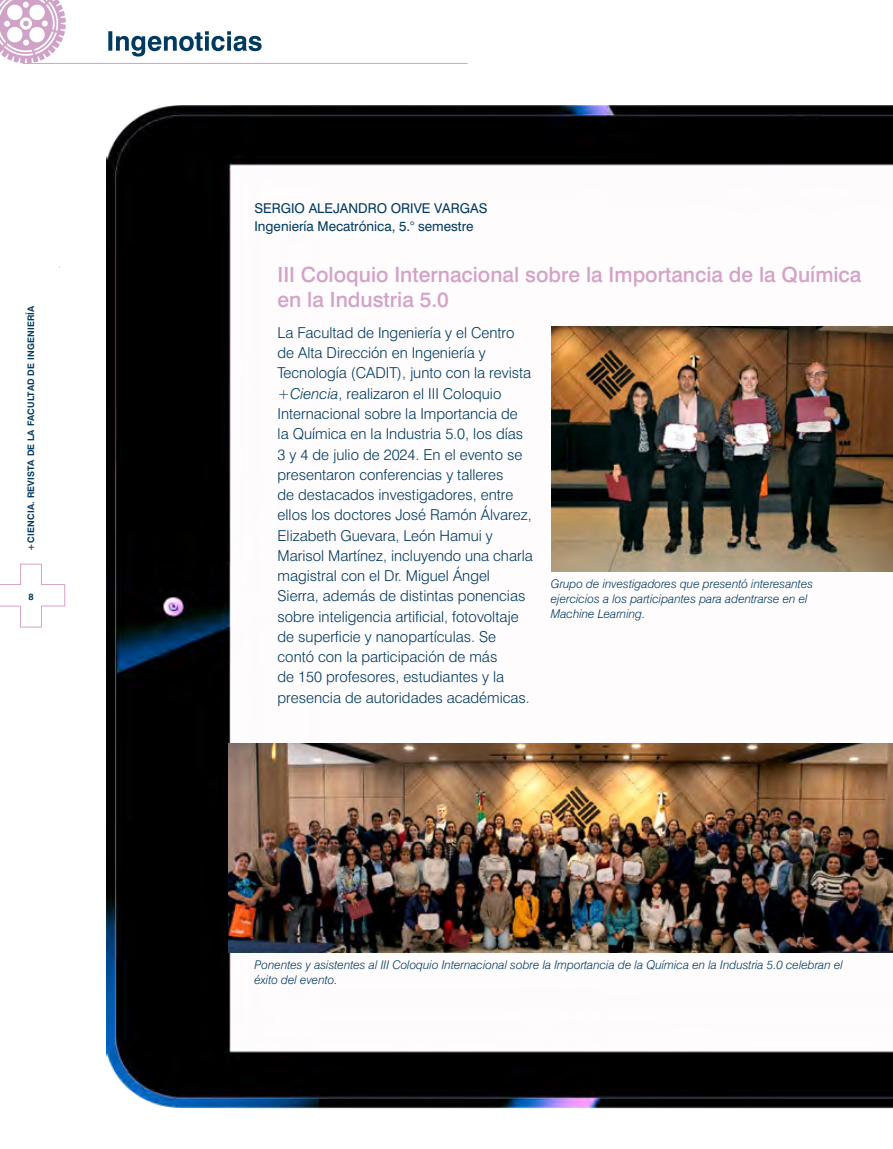
<style>
.page{position:relative;width:893px;height:1149px;background:#fff}
.page>*{position:absolute;margin:0;border:0;box-sizing:border-box;transform-origin:0 0}
.t1{font:500 21px/25.5px "Swiss 721";color:#d4a2c7}
.t2{font:300 15px/20.2px "Swiss 721";color:#003a60}
.t3{font:13.5px/18px "Swiss 721 Roman";color:#003a60}
.t4{font:italic 300 12px/15px "Swiss 721";color:#003a60}
.t5{font:700 9.15px "Swiss 721";color:#003a60}
.t6{font:700 9px "Swiss 721";letter-spacing:.02em;color:#003a60}
.s1{font-style:italic}
</style>
<div class="page">
<svg style="left:0;top:0;width:66px;height:63px"></svg>
<hr style="left:23px;top:63px;width:444px;height:1px;background:#d4a2c7">
<svg style="left:0;top:563px;width:65px;height:64px"></svg>
<img style="left:106px;top:105px;width:787px;height:1002px">
<svg style="left:108px;top:31px;width:154px;height:26px"></svg>
<img style="left:229px;top:743px;width:664px;height:209px">
<img style="left:551px;top:326px;width:342px;height:245px">
<p class="t6" style="left:26px;top:550px;width:246px;rotate:-90deg">+CIENCIA. REVISTA DE LA FACULTAD DE INGENIERÍA</p>
<p class="t5" style="left:28px;top:590px;width:7px">8</p>
<p class="t3" style="left:254px;top:199px;width:234px">SERGIO ALEJANDRO ORIVE VARGAS<br>Ingeniería Mecatrónica, 5.° semestre</p>
<h1 class="t1" style="left:278px;top:261px;width:585px">III Coloquio Internacional sobre la Importancia de la Química en la Industria 5.0</h1>
<p class="t2" style="left:278px;top:322px;width:257px">La Facultad de Ingeniería y el Centro de Alta Dirección en Ingeniería y Tecnología (CADIT), junto con la revista +<span class="s1">Ciencia</span>, realizaron el III Coloquio Internacional sobre la Importancia de<br>la Química en la Industria 5.0, los días 3 y 4 de julio de 2024. En el evento se presentaron conferencias y talleres<br>de destacados investigadores, entre ellos los doctores José Ramón Álvarez, Elizabeth Guevara, León Hamui y Marisol Martínez, incluyendo una charla magistral con el Dr. Miguel Ángel Sierra, además de distintas ponencias sobre inteligencia artificial, fotovoltaje de superficie y nanopartículas. Se contó con la participación de más<br>de 150 profesores, estudiantes y la presencia de autoridades académicas.</p>
<p class="t4" style="left:551px;top:575px;width:264px">Grupo de investigadores que presentó interesantes ejercicios a los participantes para adentrarse en el<br>Machine Learning.</p>
<p class="t4" style="left:254px;top:956px;width:590px">Ponentes y asistentes al III Coloquio Internacional sobre la Importancia de la Química en la Industria 5.0 celebran el éxito del evento.</p>
</div>
